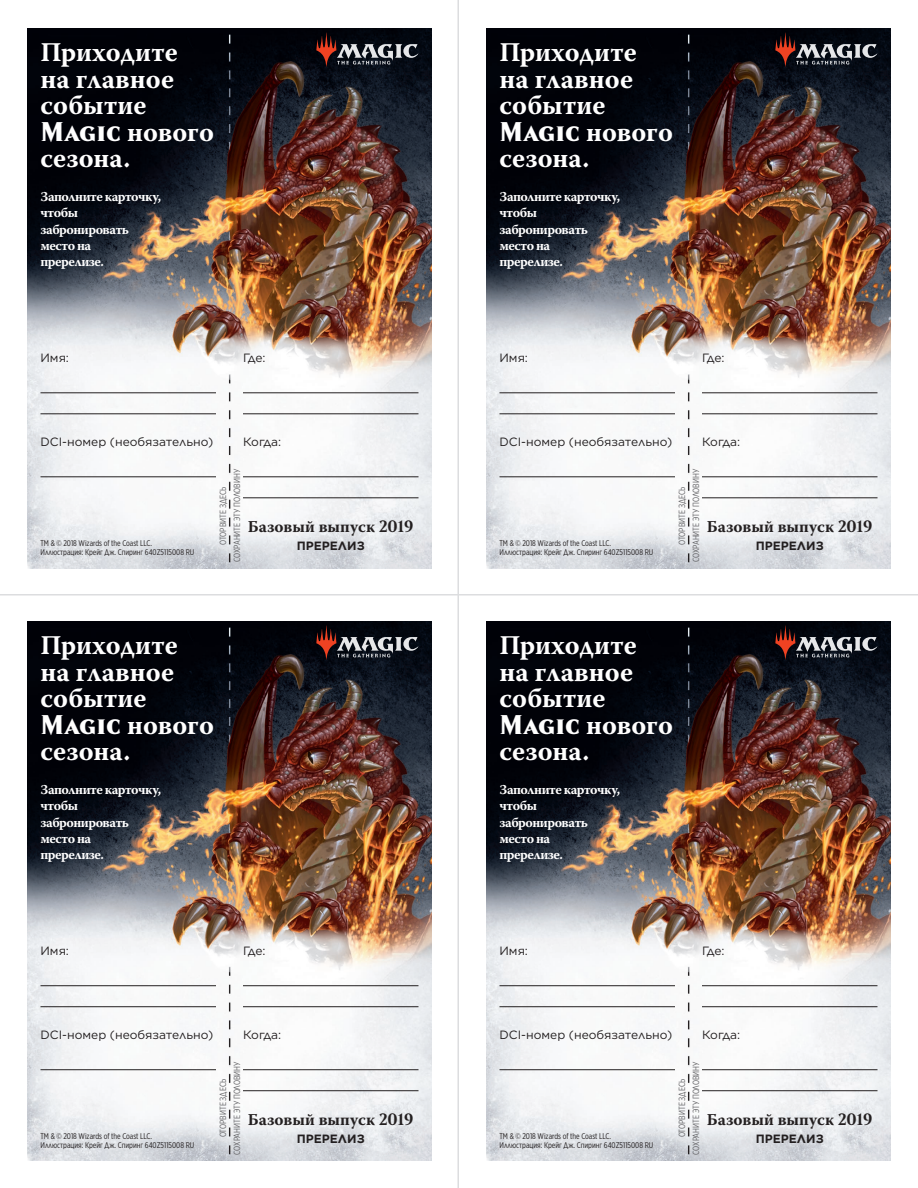
<style>
.page{position:relative;width:918px;height:1188px;background:#fff}
.page>*{position:absolute;margin:0;border:0;box-sizing:border-box;transform-origin:0 0}
.t1{font:700 27px/26.4px "Warnock Pro";color:#fff}
.M19_TT{font:700 16.5px "Warnock Pro";color:#231f20}
.t2{font:700 13.5px/16.2px "Warnock Pro";letter-spacing:-.04em;color:#fff}
.body{font:12px "Gotham";color:#231f20}
.M19_TT_minor{font:700 12px "Gotham";color:#231f20}
.tear_body{font:9px "Gotham X Narrow";color:#636366}
.legal{font:8.25px/9px "Gotham X Narrow";color:#231f20}
.s1{font-family:"Beleren 2016 Small Caps";font-weight:800}
.s2{font-family:"Beleren 2016 Small Caps"}
</style>
<div class="page">
<img style="left:486px;top:621px;width:405px;height:540px">
<img style="left:486px;top:28px;width:405px;height:540px">
<img style="left:27px;top:621px;width:405px;height:540px">
<img style="left:27px;top:28px;width:405px;height:540px">
<hr style="left:0;top:594px;width:918px;height:2px;background:#dcdddf">
<hr style="left:458px;top:0;width:1px;height:1188px;background:#dcdddf">
<svg style="left:775px;top:625px;width:102px;height:35px;background:#393237"></svg>
<svg style="left:775px;top:33px;width:102px;height:34px;background:#3b3438"></svg>
<svg style="left:316px;top:625px;width:102px;height:35px;background:#393237"></svg>
<svg style="left:316px;top:33px;width:102px;height:34px;background:#3b3438"></svg>
<hr style="left:500px;top:985px;width:175px;height:1px;background:#231f20">
<hr style="left:500px;top:1006px;width:175px;height:1px;background:#231f20">
<hr style="left:500px;top:1069px;width:175px;height:1px;background:#231f20">
<hr style="left:500px;top:392px;width:175px;height:1px;background:#231f20">
<hr style="left:500px;top:413px;width:175px;height:1px;background:#231f20">
<hr style="left:500px;top:476px;width:175px;height:1px;background:#231f20">
<hr style="left:40px;top:985px;width:176px;height:1px;background:#231f20">
<hr style="left:40px;top:1006px;width:176px;height:1px;background:#231f20">
<hr style="left:40px;top:1069px;width:176px;height:1px;background:#231f20">
<hr style="left:40px;top:392px;width:176px;height:1px;background:#231f20">
<hr style="left:40px;top:413px;width:176px;height:1px;background:#231f20">
<hr style="left:40px;top:476px;width:176px;height:1px;background:#231f20">
<hr style="left:702px;top:985px;width:176px;height:1px;background:#231f20">
<hr style="left:702px;top:1006px;width:176px;height:1px;background:#231f20">
<hr style="left:702px;top:1069px;width:176px;height:1px;background:#231f20">
<hr style="left:702px;top:1090px;width:176px;height:1px;background:#231f20">
<hr style="left:702px;top:392px;width:176px;height:1px;background:#231f20">
<hr style="left:702px;top:413px;width:176px;height:1px;background:#231f20">
<hr style="left:702px;top:476px;width:176px;height:1px;background:#231f20">
<hr style="left:702px;top:497px;width:176px;height:1px;background:#231f20">
<hr style="left:243px;top:985px;width:175px;height:1px;background:#231f20">
<hr style="left:243px;top:1006px;width:175px;height:1px;background:#231f20">
<hr style="left:243px;top:1069px;width:175px;height:1px;background:#231f20">
<hr style="left:243px;top:1090px;width:175px;height:1px;background:#231f20">
<hr style="left:243px;top:392px;width:175px;height:1px;background:#231f20">
<hr style="left:243px;top:413px;width:175px;height:1px;background:#231f20">
<hr style="left:243px;top:476px;width:175px;height:1px;background:#231f20">
<hr style="left:243px;top:497px;width:175px;height:1px;background:#231f20">
<h1 class="t1" style="left:40px;top:39px;width:175px">Приходите<br>на главное событие<br><span class="s1">Magic</span> нового сезона.</h1>
<h2 class="t2" style="left:40px;top:188px;width:122px">Заполните карточку, чтобы забронировать место на<br>пререлизе.</h2>
<h1 class="t1" style="left:500px;top:39px;width:175px">Приходите<br>на главное событие<br><span class="s1">Magic</span> нового сезона.</h1>
<h2 class="t2" style="left:500px;top:188px;width:122px">Заполните карточку, чтобы забронировать место на<br>пререлизе.</h2>
<p class="body" style="left:40px;top:350px;width:30px">Имя:</p>
<p class="body" style="left:243px;top:350px;width:24px">Где:</p>
<p class="body" style="left:500px;top:350px;width:30px">Имя:</p>
<p class="body" style="left:702px;top:350px;width:24px">Где:</p>
<p class="body" style="left:40px;top:434px;width:174px">DCI-номер (необязательно)</p>
<p class="body" style="left:243px;top:434px;width:40px">Когда:</p>
<p class="body" style="left:500px;top:434px;width:174px">DCI-номер (необязательно)</p>
<p class="body" style="left:702px;top:434px;width:40px">Когда:</p>
<p class="legal" style="left:40px;top:538px;width:155px">TM &amp; © 2018 Wizards of the Coast LLC.<br>Иллюстрация: Крейг Дж. Спиринг 640Z5115008 RU</p>
<p class="tear_body" style="left:231px;top:562px;width:95px;rotate:-90deg">СОХРАНИТЕ ЭТУ ПОЛОВИНУ</p>
<p class="tear_body" style="left:218px;top:545px;width:60px;rotate:-90deg">ОТОРВИТЕ ЗДЕСЬ</p>
<p class="M19_TT" style="left:248px;top:517px;width:167px">Базовый выпуск <span class="s2">2019</span></p>
<p class="M19_TT_minor" style="left:297px;top:538px;width:69px">ПРЕРЕЛИЗ</p>
<p class="legal" style="left:500px;top:538px;width:155px">TM &amp; © 2018 Wizards of the Coast LLC.<br>Иллюстрация: Крейг Дж. Спиринг 640Z5115008 RU</p>
<p class="tear_body" style="left:690px;top:562px;width:95px;rotate:-90deg">СОХРАНИТЕ ЭТУ ПОЛОВИНУ</p>
<p class="tear_body" style="left:677px;top:545px;width:60px;rotate:-90deg">ОТОРВИТЕ ЗДЕСЬ</p>
<p class="M19_TT" style="left:707px;top:517px;width:167px">Базовый выпуск <span class="s2">2019</span></p>
<p class="M19_TT_minor" style="left:756px;top:538px;width:69px">ПРЕРЕЛИЗ</p>
<h1 class="t1" style="left:40px;top:632px;width:175px">Приходите<br>на главное событие<br><span class="s1">Magic</span> нового сезона.</h1>
<h2 class="t2" style="left:40px;top:781px;width:122px">Заполните карточку, чтобы забронировать место на<br>пререлизе.</h2>
<h1 class="t1" style="left:500px;top:632px;width:175px">Приходите<br>на главное событие<br><span class="s1">Magic</span> нового сезона.</h1>
<h2 class="t2" style="left:500px;top:781px;width:122px">Заполните карточку, чтобы забронировать место на<br>пререлизе.</h2>
<p class="body" style="left:40px;top:943px;width:30px">Имя:</p>
<p class="body" style="left:243px;top:943px;width:24px">Где:</p>
<p class="body" style="left:500px;top:943px;width:30px">Имя:</p>
<p class="body" style="left:702px;top:943px;width:24px">Где:</p>
<p class="body" style="left:40px;top:1027px;width:174px">DCI-номер (необязательно)</p>
<p class="body" style="left:243px;top:1027px;width:40px">Когда:</p>
<p class="body" style="left:500px;top:1027px;width:174px">DCI-номер (необязательно)</p>
<p class="body" style="left:702px;top:1027px;width:40px">Когда:</p>
<p class="legal" style="left:40px;top:1131px;width:155px">TM &amp; © 2018 Wizards of the Coast LLC.<br>Иллюстрация: Крейг Дж. Спиринг 640Z5115008 RU</p>
<p class="tear_body" style="left:231px;top:1155px;width:95px;rotate:-90deg">СОХРАНИТЕ ЭТУ ПОЛОВИНУ</p>
<p class="tear_body" style="left:218px;top:1137px;width:60px;rotate:-90deg">ОТОРВИТЕ ЗДЕСЬ</p>
<p class="M19_TT" style="left:248px;top:1110px;width:167px">Базовый выпуск <span class="s2">2019</span></p>
<p class="M19_TT_minor" style="left:297px;top:1131px;width:69px">ПРЕРЕЛИЗ</p>
<p class="legal" style="left:500px;top:1131px;width:155px">TM &amp; © 2018 Wizards of the Coast LLC.<br>Иллюстрация: Крейг Дж. Спиринг 640Z5115008 RU</p>
<p class="tear_body" style="left:690px;top:1155px;width:95px;rotate:-90deg">СОХРАНИТЕ ЭТУ ПОЛОВИНУ</p>
<p class="tear_body" style="left:677px;top:1137px;width:60px;rotate:-90deg">ОТОРВИТЕ ЗДЕСЬ</p>
<p class="M19_TT" style="left:707px;top:1110px;width:167px">Базовый выпуск <span class="s2">2019</span></p>
<p class="M19_TT_minor" style="left:756px;top:1131px;width:69px">ПРЕРЕЛИЗ</p>
</div>
